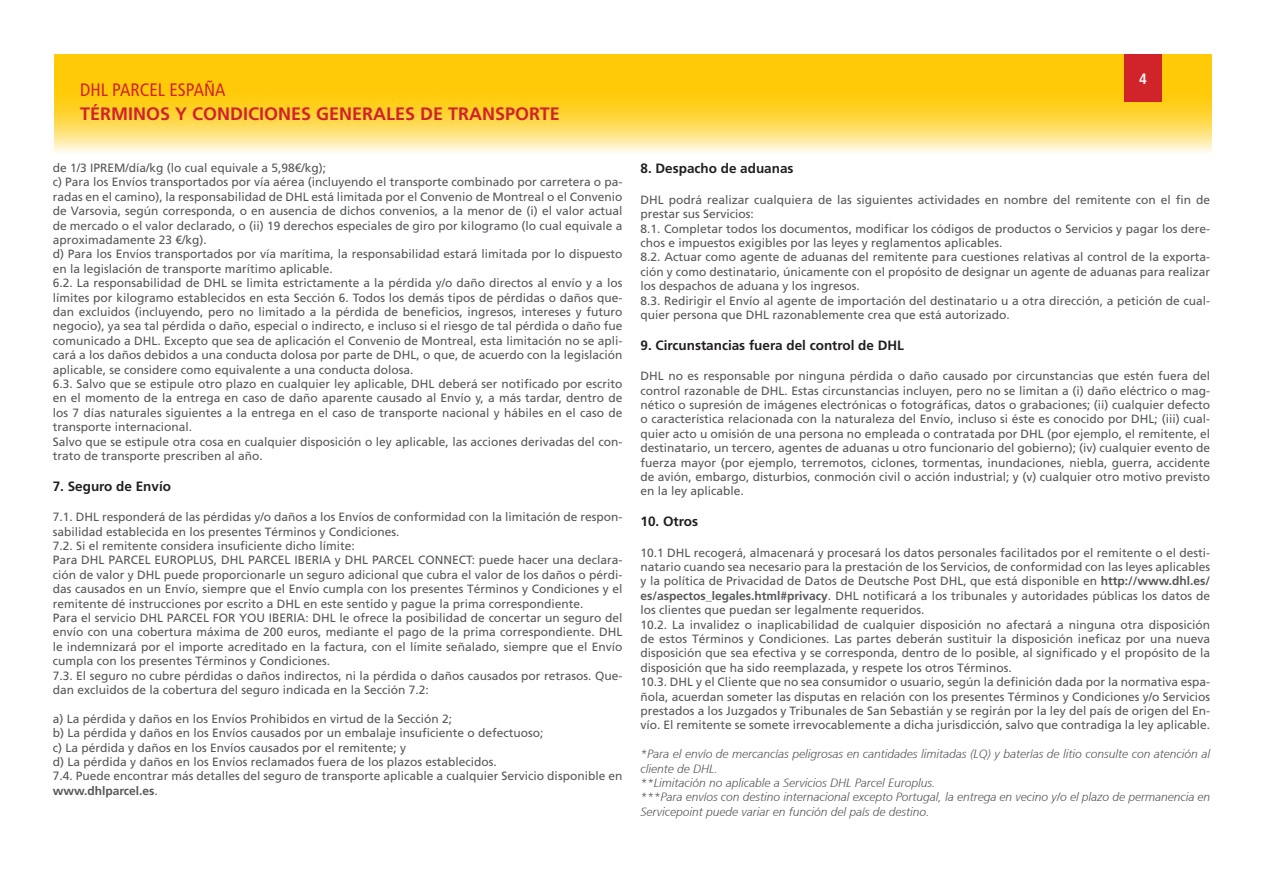
<style>
.page{position:relative;width:1263px;height:893px;background:#fff}
.page>*{position:absolute;margin:0;border:0;box-sizing:border-box;transform-origin:0 0}
.t1{font:700 18px "Frutiger";color:#d1232a}
.t2{font:condensed 18px "Frutiger";color:#d1232a}
.t3{font:700 condensed 15px "Frutiger";color:#fff}
.t4{font:700 13.5px "Frutiger";color:#231f20}
.t5{font:12px/14.4px "Frutiger";color:#57585a;text-align:justify}
.t6{font:italic 300 12px/14.4px "Frutiger 45";color:#57585a}
.s1{font-weight:700}
</style>
<div class="page">
<img style="left:54px;top:54px;width:1157px;height:99px">
<div style="left:1125px;top:54px;width:37px;height:48px;background:#d1232a"></div>
<p class="t2" style="left:80px;top:79px;width:147px">DHL PARCEL ESPAÑA</p>
<p class="t1" style="left:80px;top:104px;width:481px">TÉRMINOS Y CONDICIONES GENERALES DE TRANSPORTE</p>
<p class="t5" style="left:53px;top:161px;width:275px">de 1/3 IPREM/día/kg (lo cual equivale a 5,98€/kg);</p>
<p class="t5" style="left:53px;top:175px;width:571px">c) Para los Envíos transportados por vía aérea (incluyendo el transporte combinado por carretera o pa&shy;radas en el camino), la responsabilidad de DHL está limitada por el Convenio de Montreal o el Convenio de Varsovia, según corresponda, o en ausencia de dichos convenios, a la menor de (i) el valor actual de mercado o el valor declarado, o (ii) 19 derechos especiales de giro por kilogramo (lo cual equivale a aproximadamente 23 €/kg).</p>
<p class="t5" style="left:53px;top:247px;width:571px">d) Para los Envíos transportados por vía marítima, la responsabilidad estará limitada por lo dispuesto en la legislación de transporte marítimo aplicable.</p>
<p class="t5" style="left:53px;top:276px;width:571px">6.2. La responsabilidad de DHL se limita estrictamente a la pérdida y/o daño directos al envío y a los límites por kilogramo establecidos en esta Sección 6. Todos los demás tipos de pérdidas o daños que&shy;dan excluidos (incluyendo, pero no limitado a la pérdida de beneficios, ingresos, intereses y futuro negocio), ya sea tal pérdida o daño, especial o indirecto, e incluso si el riesgo de tal pérdida o daño fue comunicado a DHL. Excepto que sea de aplicación el Convenio de Montreal, esta limitación no se apli&shy;cará a los daños debidos a una conducta dolosa por parte de DHL, o que, de acuerdo con la legislación aplicable, se considere como equivalente a una conducta dolosa.</p>
<p class="t5" style="left:53px;top:377px;width:571px">6.3. Salvo que se estipule otro plazo en cualquier ley aplicable, DHL deberá ser notificado por escrito en el momento de la entrega en caso de daño aparente causado al Envío y, a más tardar, dentro de los 7 días naturales siguientes a la entrega en el caso de transporte nacional y hábiles en el caso de transporte internacional.</p>
<p class="t5" style="left:53px;top:434px;width:571px">Salvo que se estipule otra cosa en cualquier disposición o ley aplicable, las acciones derivadas del con&shy;trato de transporte prescriben al año.</p>
<p class="t4" style="left:53px;top:478px;width:120px">7. Seguro de Envío</p>
<p class="t5" style="left:53px;top:510px;width:571px">7.1. DHL responderá de las pérdidas y/o daños a los Envíos de conformidad con la limitación de respon&shy;sabilidad establecida en los presentes Términos y Condiciones.</p>
<p class="t5" style="left:53px;top:539px;width:304px">7.2. Si el remitente considera insuficiente dicho límite:</p>
<p class="t5" style="left:53px;top:553px;width:571px">Para DHL PARCEL EUROPLUS, DHL PARCEL IBERIA y DHL PARCEL CONNECT: puede hacer una declara&shy;ción de valor y DHL puede proporcionarle un seguro adicional que cubra el valor de los daños o pérdi&shy;das causados en un Envío, siempre que el Envío cumpla con los presentes Términos y Condiciones y el remitente dé instrucciones por escrito a DHL en este sentido y pague la prima correspondiente.</p>
<p class="t5" style="left:53px;top:611px;width:571px">Para el servicio DHL PARCEL FOR YOU IBERIA: DHL le ofrece la posibilidad de concertar un seguro del envío con una cobertura máxima de 200 euros, mediante el pago de la prima correspondiente. DHL le indemnizará por el importe acreditado en la factura, con el límite señalado, siempre que el Envío cumpla con los presentes Términos y Condiciones.</p>
<p class="t5" style="left:53px;top:668px;width:571px">7.3. El seguro no cubre pérdidas o daños indirectos, ni la pérdida o daños causados por retrasos. Que&shy;dan excluidos de la cobertura del seguro indicada en la Sección 7.2:</p>
<p class="t5" style="left:53px;top:711px;width:401px">a) La pérdida y daños en los Envíos Prohibidos en virtud de la Sección 2;</p>
<p class="t5" style="left:53px;top:726px;width:492px">b) La pérdida y daños en los Envíos causados por un embalaje insuficiente o defectuoso;</p>
<p class="t5" style="left:53px;top:740px;width:355px">c) La pérdida y daños en los Envíos causados por el remitente; y</p>
<p class="t5" style="left:53px;top:755px;width:446px">d) La pérdida y daños en los Envíos reclamados fuera de los plazos establecidos.</p>
<p class="t5" style="left:53px;top:769px;width:571px">7.4. Puede encontrar más detalles del seguro de transporte aplicable a cualquier Servicio disponible en <span class="s1">www.dhlparcel.es</span>.</p>
<p class="t3" style="left:1139px;top:70px;width:9px">4</p>
<p class="t4" style="left:640px;top:160px;width:155px">8. Despacho de aduanas</p>
<p class="t5" style="left:640px;top:192px;width:571px">DHL podrá realizar cualquiera de las siguientes actividades en nombre del remitente con el fin de prestar sus Servicios:</p>
<p class="t5" style="left:640px;top:221px;width:571px">8.1. Completar todos los documentos, modificar los códigos de productos o Servicios y pagar los dere&shy;chos e impuestos exigibles por las leyes y reglamentos aplicables.</p>
<p class="t5" style="left:640px;top:250px;width:571px">8.2. Actuar como agente de aduanas del remitente para cuestiones relativas al control de la exporta&shy;ción y como destinatario, únicamente con el propósito de designar un agente de aduanas para realizar los despachos de aduana y los ingresos.</p>
<p class="t5" style="left:640px;top:293px;width:571px">8.3. Redirigir el Envío al agente de importación del destinatario u a otra dirección, a petición de cual&shy;quier persona que DHL razonablemente crea que está autorizado.</p>
<p class="t4" style="left:640px;top:337px;width:265px">9. Circunstancias fuera del control de DHL</p>
<p class="t5" style="left:640px;top:369px;width:571px">DHL no es responsable por ninguna pérdida o daño causado por circunstancias que estén fuera del control razonable de DHL. Estas circunstancias incluyen, pero no se limitan a (i) daño eléctrico o mag&shy;nético o supresión de imágenes electrónicas o fotográficas, datos o grabaciones; (ii) cualquier defecto o característica relacionada con la naturaleza del Envío, incluso si éste es conocido por DHL; (iii) cual&shy;quier acto u omisión de una persona no empleada o contratada por DHL (por ejemplo, el remitente, el destinatario, un tercero, agentes de aduanas u otro funcionario del gobierno); (iv) cualquier evento de fuerza mayor (por ejemplo, terremotos, ciclones, tormentas, inundaciones, niebla, guerra, accidente de avión, embargo, disturbios, conmoción civil o acción industrial; y (v) cualquier otro motivo previsto en la ley aplicable.</p>
<p class="t4" style="left:640px;top:513px;width:59px">10. Otros</p>
<p class="t5" style="left:640px;top:545px;width:571px">10.1 DHL recogerá, almacenará y procesará los datos personales facilitados por el remitente o el desti&shy;natario cuando sea necesario para la prestación de los Servicios, de conformidad con las leyes aplicables y la política de Privacidad de Datos de Deutsche Post DHL, que está disponible en <span class="s1">http://www.dhl.es/ es/aspectos_legales.html#privacy</span>. DHL notificará a los tribunales y autoridades públicas los datos de los clientes que puedan ser legalmente requeridos.</p>
<p class="t5" style="left:640px;top:617px;width:571px">10.2. La invalidez o inaplicabilidad de cualquier disposición no afectará a ninguna otra disposición de estos Términos y Condiciones. Las partes deberán sustituir la disposición ineficaz por una nueva disposición que sea efectiva y se corresponda, dentro de lo posible, al significado y el propósito de la disposición que ha sido reemplazada, y respete los otros Términos.</p>
<p class="t5" style="left:640px;top:675px;width:571px">10.3. DHL y el Cliente que no sea consumidor o usuario, según la definición dada por la normativa espa&shy;ñola, acuerdan someter las disputas en relación con los presentes Términos y Condiciones y/o Servicios prestados a los Juzgados y Tribunales de San Sebastián y se regirán por la ley del país de origen del En&shy;vío. El remitente se somete irrevocablemente a dicha jurisdicción, salvo que contradiga la ley aplicable.</p>
<p class="t6" style="left:640px;top:747px;width:571px">*Para el envío de mercancías peligrosas en cantidades limitadas (LQ) y baterías de litio consulte con atención al cliente de DHL.</p>
<p class="t6" style="left:640px;top:776px;width:296px">**Limitación no aplicable a Servicios DHL Parcel Europlus.</p>
<p class="t6" style="left:640px;top:790px;width:571px">***Para envíos con destino internacional excepto Portugal, la entrega en vecino y/o el plazo de permanencia en<br>Servicepoint puede variar en función del país de destino.</p>
</div>
